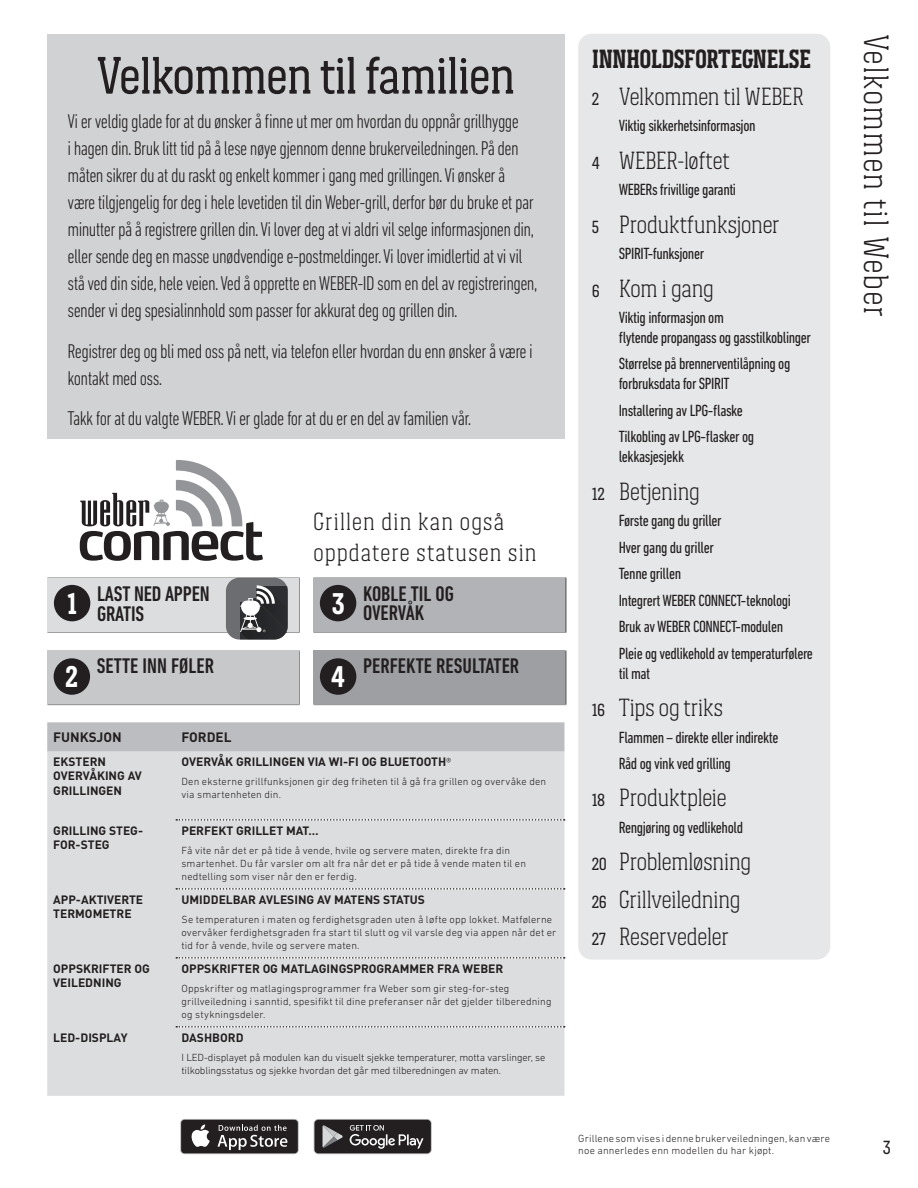
<style>
.page{position:relative;width:918px;height:1188px;background:#fff}
.page>*{position:absolute;margin:0;border:0;box-sizing:border-box;transform-origin:0 0}
.t1{font:54px "Weber Serif";letter-spacing:-.03em;color:#231f20}
.t2{font:300 36px "Weber Serif";letter-spacing:.015em;color:#231f20}
.t3{font:700 30.75px "Weber Serif";color:#fff}
.t4{font:700 27px "Weber Serif";letter-spacing:-.025em;color:#231f20}
.t5{font:300 25.5px/37.3px "Weber Serif";letter-spacing:-.025em;color:#231f20}
.t6{font:300 25.5px/30.6px "Weber Serif";letter-spacing:.025em;color:#231f20}
.t7{font:500 condensed 21.6px/20px "DIN Next LT Pro";color:#231f20}
.t8{font:300 condensed 20.25px/27px "DIN Next LT Pro";letter-spacing:-.03em;color:#231f20}
.t9{font:19.5px "Weber Serif";color:#231f20}
.t10{font:condensed 16.5px/26.5px "DIN Next LT Pro";letter-spacing:-.025em;color:#231f20}
.t11{font:700 13.5px "DIN Pro";color:#231f20}
.t12{font:700 12px/14.4px "DIN Pro";color:#231f20}
.t13{font:300 10.5px/12.6px "DIN Next LT Pro";letter-spacing:.015em;color:#231f20}
.t14{font:300 10.5px/12.6px "DIN Next LT Pro";letter-spacing:-.01em;color:#231f20}
.s1{font-family:"Weber Serif";font-weight:700;font-stretch:normal;font-size:30.75px;color:#fff}
.s2{font-family:"DIN Next LT Pro";font-weight:400;font-stretch:condensed}
.s3{font-weight:400;font-size:18px}
</style>
<div class="page">
<div style="left:47px;top:34px;width:518px;height:405px;background:#d1d2d4"></div>
<div style="left:47px;top:722px;width:517px;height:30px;background:#bcbdc0"></div>
<div style="left:47px;top:752px;width:517px;height:344px;background:#dcdddf"></div>
<svg style="left:176px;top:819px;width:389px;height:2px"></svg>
<svg style="left:176px;top:888px;width:389px;height:2px"></svg>
<svg style="left:176px;top:957px;width:389px;height:2px"></svg>
<svg style="left:176px;top:1026px;width:389px;height:2px"></svg>
<div style="left:578px;top:34px;width:252px;height:926px;background:#e6e7e9;border-radius:14px"></div>
<div style="left:47px;top:578px;width:253px;height:55px;background:#231f20;opacity:.6"></div>
<div style="left:48px;top:578px;width:251px;height:54px;background:#dcdddf"></div>
<div style="left:54px;top:585px;width:36px;height:36px;background:#231f20;border-radius:50%"></div>
<div style="left:47px;top:650px;width:253px;height:56px;background:#9b999a"></div>
<div style="left:48px;top:650px;width:251px;height:54px;background:#c7c8ca"></div>
<div style="left:54px;top:658px;width:36px;height:37px;background:#231f20;border-radius:50%"></div>
<div style="left:313px;top:578px;width:253px;height:55px;background:#231f20;opacity:.6"></div>
<div style="left:313px;top:578px;width:252px;height:54px;background:#b2b3b7"></div>
<div style="left:320px;top:585px;width:36px;height:36px;background:#231f20;border-radius:50%"></div>
<div style="left:313px;top:650px;width:253px;height:56px;background:#9b999a"></div>
<div style="left:313px;top:650px;width:252px;height:54px;background:#9d9fa2"></div>
<div style="left:320px;top:658px;width:36px;height:37px;background:#231f20;border-radius:50%"></div>
<div style="left:226px;top:578px;width:62px;height:62px;background:#6c6d70;border-radius:13px"></div>
<svg style="left:240px;top:585px;width:48px;height:55px;background:#5f5f61"></svg>
<svg style="left:80px;top:460px;width:183px;height:101px"></svg>
<svg style="left:180px;top:1119px;width:119px;height:35px"></svg>
<div style="left:181px;top:1120px;width:117px;height:33px;background:#231f20;border-radius:3px"></div>
<svg style="left:191px;top:1124px;width:19px;height:23px"></svg>
<svg style="left:218px;top:1125px;width:69px;height:25px"></svg>
<svg style="left:314px;top:1119px;width:118px;height:35px"></svg>
<div style="left:315px;top:1120px;width:116px;height:33px;background:#231f20;border-radius:4px"></div>
<svg style="left:350px;top:1125px;width:74px;height:24px"></svg>
<svg style="left:323px;top:1125px;width:20px;height:23px"></svg>
<h1 class="t1" style="left:96px;top:46px;width:421px">Velkommen til familien</h1>
<p class="t8" style="left:68px;top:108px;width:471px">Vi er veldig glade for at du ønsker å finne ut mer om hvordan du oppnår grillhygge<br>i hagen din. Bruk litt tid på å lese nøye gjennom denne brukerveiledningen. På den måten sikrer du at du raskt og enkelt kommer i gang med grillingen. Vi ønsker å være tilgjengelig for deg i hele levetiden til din Weber-grill, derfor bør du bruke et par minutter på å registrere grillen din. Vi lover deg at vi aldri vil selge informasjonen din, eller sende deg en masse unødvendige e-postmeldinger. Vi lover imidlertid at vi vil stå ved din side, hele veien. Ved å opprette en WEBER-ID som en del av registreringen, sender vi deg spesialinnhold som passer for akkurat deg og grillen din.</p>
<p class="t8" style="left:68px;top:337px;width:467px">Registrer deg og bli med oss på nett, via telefon eller hvordan du enn ønsker å være i kontakt med oss.</p>
<p class="t8" style="left:68px;top:405px;width:405px">Takk for at du valgte WEBER. Vi er glade for at du er en del av familien vår.</p>
<p class="t6" style="left:313px;top:506px;width:225px">Grillen din kan også oppdatere statusen sin</p>
<p class="t7" style="left:97px;top:583px;width:114px;text-indent:-30px"><span class="s1">1</span> LAST NED APPEN<br>GRATIS</p>
<p class="t7" style="left:332px;top:584px;width:124px;line-height:19.2px;text-align:center"><span class="s1">3</span> KOBLE TIL OG<br>OVERVÅK</p>
<h3 class="t3" style="left:66px;top:660px;width:14px">2</h3>
<p class="t7" style="left:97px;top:656px;width:119px">SETTE INN FØLER</p>
<h3 class="t3" style="left:331px;top:660px;width:15px">4</h3>
<p class="t7" style="left:363px;top:656px;width:158px">PERFEKTE RESULTATER</p>
<p class="t11" style="left:53px;top:726px;width:70px">FUNKSJON</p>
<p class="t11" style="left:182px;top:726px;width:52px">FORDEL</p>
<p class="t12" style="left:53px;top:753px;width:90px">EKSTERN<br>OVERVÅKING AV<br>GRILLINGEN</p>
<p class="t12" style="left:182px;top:753px;width:271px">OVERVÅK GRILLINGEN VIA WI-FI OG BLUETOOTH<span class="s2">®</span></p>
<p class="t13" style="left:182px;top:775px;width:366px">Den eksterne grillfunksjonen gir deg friheten til å gå fra grillen og overvåke den via smartenheten din.</p>
<p class="t12" style="left:53px;top:822px;width:91px">GRILLING STEG-<br>FOR-STEG</p>
<p class="t12" style="left:182px;top:822px;width:139px">PERFEKT GRILLET MAT…</p>
<p class="t13" style="left:182px;top:844px;width:346px">Få vite når det er på tide å vende, hvile og servere maten, direkte fra din smartenhet. Du får varsler om alt fra når det er på tide å vende maten til en nedtelling som viser når den er ferdig.</p>
<p class="t12" style="left:53px;top:891px;width:91px">APP-AKTIVERTE<br>TERMOMETRE</p>
<p class="t12" style="left:182px;top:891px;width:245px">UMIDDELBAR AVLESING AV MATENS STATUS</p>
<p class="t13" style="left:182px;top:913px;width:376px">Se temperaturen i maten og ferdighetsgraden uten å løfte opp lokket. Matfølerne overvåker ferdighetsgraden fra start til slutt og vil varsle deg via appen når det er tid for å vende, hvile og servere maten.</p>
<p class="t12" style="left:53px;top:960px;width:98px">OPPSKRIFTER OG<br>VEILEDNING</p>
<p class="t12" style="left:182px;top:960px;width:323px">OPPSKRIFTER OG MATLAGINGSPROGRAMMER FRA WEBER</p>
<p class="t13" style="left:182px;top:982px;width:372px">Oppskrifter og matlagingsprogrammer fra Weber som gir steg-for-steg grillveiledning i sanntid, spesifikt til dine preferanser når det gjelder tilberedning og stykningsdeler.</p>
<p class="t12" style="left:53px;top:1029px;width:76px">LED-DISPLAY</p>
<p class="t12" style="left:182px;top:1029px;width:64px">DASHBORD</p>
<p class="t14" style="left:182px;top:1051px;width:366px">I LED-displayet på modulen kan du visuelt sjekke temperaturer, motta varslinger, se tilkoblingsstatus og sjekke hvordan det går med tilberedningen av maten.</p>
<h3 class="t4" style="left:592px;top:43px;width:221px">INNHOLDSFORTEGNELSE</h3>
<p class="t5" style="left:592px;top:77px;width:214px"><span class="s3">2</span> Velkommen til WEBER</p>
<p class="t10" style="left:619px;top:112px;width:138px">Viktig sikkerhetsinformasjon</p>
<p class="t5" style="left:592px;top:141px;width:139px"><span class="s3">4</span> WEBER-løftet</p>
<p class="t10" style="left:619px;top:176px;width:119px">WEBERs frivillige garanti</p>
<p class="t5" style="left:592px;top:205px;width:189px"><span class="s3">5</span> Produktfunksjoner</p>
<p class="t10" style="left:619px;top:240px;width:87px">SPIRIT-funksjoner</p>
<p class="t5" style="left:592px;top:269px;width:124px"><span class="s3">6</span> Kom i gang</p>
<p class="t10" style="left:619px;top:307px;width:194px;line-height:19.8px">Viktig informasjon om<br>flytende propangass og gasstilkoblinger</p>
<p class="t10" style="left:619px;top:354px;width:173px;line-height:19.8px">Størrelse på brennerventilåpning og forbruksdata for SPIRIT</p>
<p class="t10" style="left:619px;top:397px;width:137px">Installering av LPG-flaske<br>Tilkobling av LPG-flasker og</p>
<p class="t10" style="left:619px;top:443px;width:67px">lekkasjesjekk</p>
<p class="t5" style="left:592px;top:472px;width:110px"><span class="s3">12</span> Betjening</p>
<p class="t10" style="left:619px;top:507px;width:196px">Første gang du griller<br>Hver gang du griller<br>Tenne grillen<br>Integrert WEBER CONNECT-teknologi<br>Bruk av WEBER CONNECT-modulen<br>Pleie og vedlikehold av temperaturfølere</p>
<p class="t10" style="left:619px;top:660px;width:33px">til mat</p>
<p class="t5" style="left:592px;top:689px;width:133px"><span class="s3">16</span> Tips og triks</p>
<p class="t10" style="left:619px;top:724px;width:161px">Flammen – direkte eller indirekte<br>Råd og vink ved grilling</p>
<p class="t5" style="left:592px;top:779px;width:137px"><span class="s3">18</span> Produktpleie</p>
<p class="t10" style="left:619px;top:814px;width:126px">Rengjøring og vedlikehold</p>
<p class="t5" style="left:592px;top:843px;width:161px"><span class="s3">20</span> Problemløsning<br><span class="s3">26</span> Grillveiledning<br><span class="s3">27</span> Reservedeler</p>
<p class="t13" style="left:578px;top:1132px;width:254px">Grillene som vises i denne brukerveiledningen, kan være noe annerledes enn modellen du har kjøpt.</p>
<h2 class="t2" style="left:896px;top:34px;width:285px;rotate:90deg">Velkommen til Weber</h2>
<p class="t9" style="left:883px;top:1137px;width:10px">3</p>
</div>
